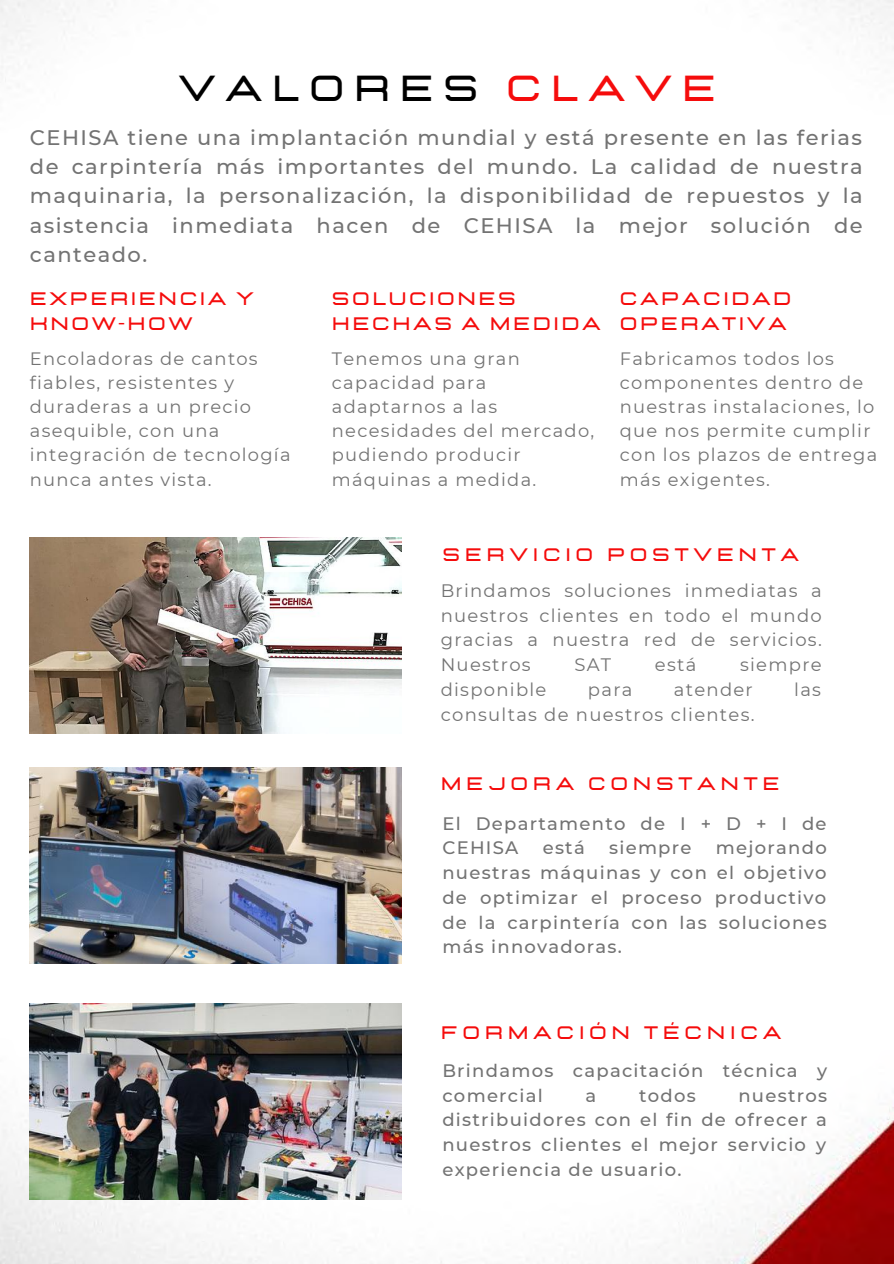
<style>
.page{position:relative;width:894px;height:1264px;background:#fff}
.page>*{position:absolute;margin:0;border:0;box-sizing:border-box;transform-origin:0 0}
.t1{font:700 36px "Lastica";letter-spacing:.26em;color:#000}
.t2{font:500 21px/29.2px "Montserrat";letter-spacing:.07em;color:#737373;text-align:justify}
.t3{font:500 18px/24.8px "Montserrat";letter-spacing:.07em;color:#737373}
.t4{font:18px/24.8px "Montserrat";letter-spacing:.07em;color:#737373;text-align:justify}
.t5{font:700 18px/24.8px "Lastica";letter-spacing:.14em;color:#f50c0c}
.t6{font:700 18px "Lastica";letter-spacing:.26em;color:#f50c0c}
.t7{font:17.85px/24.2px "Montserrat";letter-spacing:.07em;color:#737373}
.s1{color:#f50c0c}
</style>
<div class="page">
<img style="left:0;top:0;width:893px;height:1263px">
<img style="left:30px;top:537px;width:371px;height:196px">
<img style="left:30px;top:767px;width:371px;height:196px">
<img style="left:30px;top:1003px;width:371px;height:196px">
<h1 class="t1" style="left:178px;top:70px;width:539px">VALORES <span class="s1">CLAVE</span></h1>
<p class="t2" style="left:30px;top:123px;width:834px">CEHISA tiene una implantación mundial y está presente en las ferias de carpintería más importantes del mundo. La calidad de nuestra maquinaria, la personalización, la disponibilidad de repuestos y la asistencia inmediata hacen de CEHISA la mejor solución de canteado.</p>
<p class="t5" style="left:30px;top:287px;width:226px">EXPERIENCIA Y<br>KNOW-HOW</p>
<p class="t7" style="left:30px;top:346px;width:262px">Encoladoras de cantos fiables, resistentes y duraderas a un precio asequible, con una integración de tecnología nunca antes vista.</p>
<p class="t5" style="left:332px;top:287px;width:270px">SOLUCIONES<br>HECHAS A MEDIDA</p>
<p class="t7" style="left:332px;top:346px;width:264px">Tenemos una gran capacidad para adaptarnos a las necesidades del mercado, pudiendo producir máquinas a medida.</p>
<p class="t5" style="left:619px;top:287px;width:173px">CAPACIDAD<br>OPERATIVA</p>
<p class="t7" style="left:619px;top:346px;width:259px">Fabricamos todos los componentes dentro de nuestras instalaciones, lo que nos permite cumplir con los plazos de entrega más exigentes.</p>
<p class="t6" style="left:442px;top:545px;width:358px">SERVICIO POSTVENTA</p>
<p class="t4" style="left:440px;top:578px;width:382px">Brindamos soluciones inmediatas a nuestros clientes en todo el mundo gracias a nuestra red de servicios.<br>Nuestros</p>
<p class="t4" style="left:574px;top:652px;width:38px">SAT</p>
<p class="t4" style="left:654px;top:652px;width:43px">está</p>
<p class="t4" style="left:739px;top:652px;width:83px">siempre</p>
<p class="t4" style="left:440px;top:677px;width:107px">disponible</p>
<p class="t4" style="left:587px;top:677px;width:46px">para</p>
<p class="t4" style="left:673px;top:677px;width:80px">atender</p>
<p class="t4" style="left:794px;top:677px;width:28px">las</p>
<p class="t4" style="left:440px;top:702px;width:315px">consultas de nuestros clientes.</p>
<p class="t6" style="left:440px;top:774px;width:340px">MEJORA CONSTANTE</p>
<p class="t3" style="left:442px;top:810px;width:385px">El Departamento de I + D + I de<br>CEHISA</p>
<p class="t3" style="left:442px;top:835px;width:386px;text-align:justify;text-indent:273px">mejorando nuestras máquinas y con el objetivo de optimizar el proceso productivo de la carpintería con las soluciones más innovadoras.</p>
<p class="t3" style="left:542px;top:835px;width:44px">está</p>
<p class="t3" style="left:609px;top:835px;width:84px">siempre</p>
<p class="t6" style="left:440px;top:1023px;width:342px">FORMACIÓN TÉCNICA</p>
<p class="t3" style="left:442px;top:1058px;width:386px">Brindamos capacitación técnica y comercial</p>
<p class="t3" style="left:585px;top:1082px;width:12px">a</p>
<p class="t3" style="left:638px;top:1082px;width:58px">todos</p>
<p class="t3" style="left:442px;top:1082px;width:386px;text-align:justify;text-indent:296px">nuestros distribuidores con el fin de ofrecer a nuestros clientes el mejor servicio y experiencia de usuario.</p>
</div>
